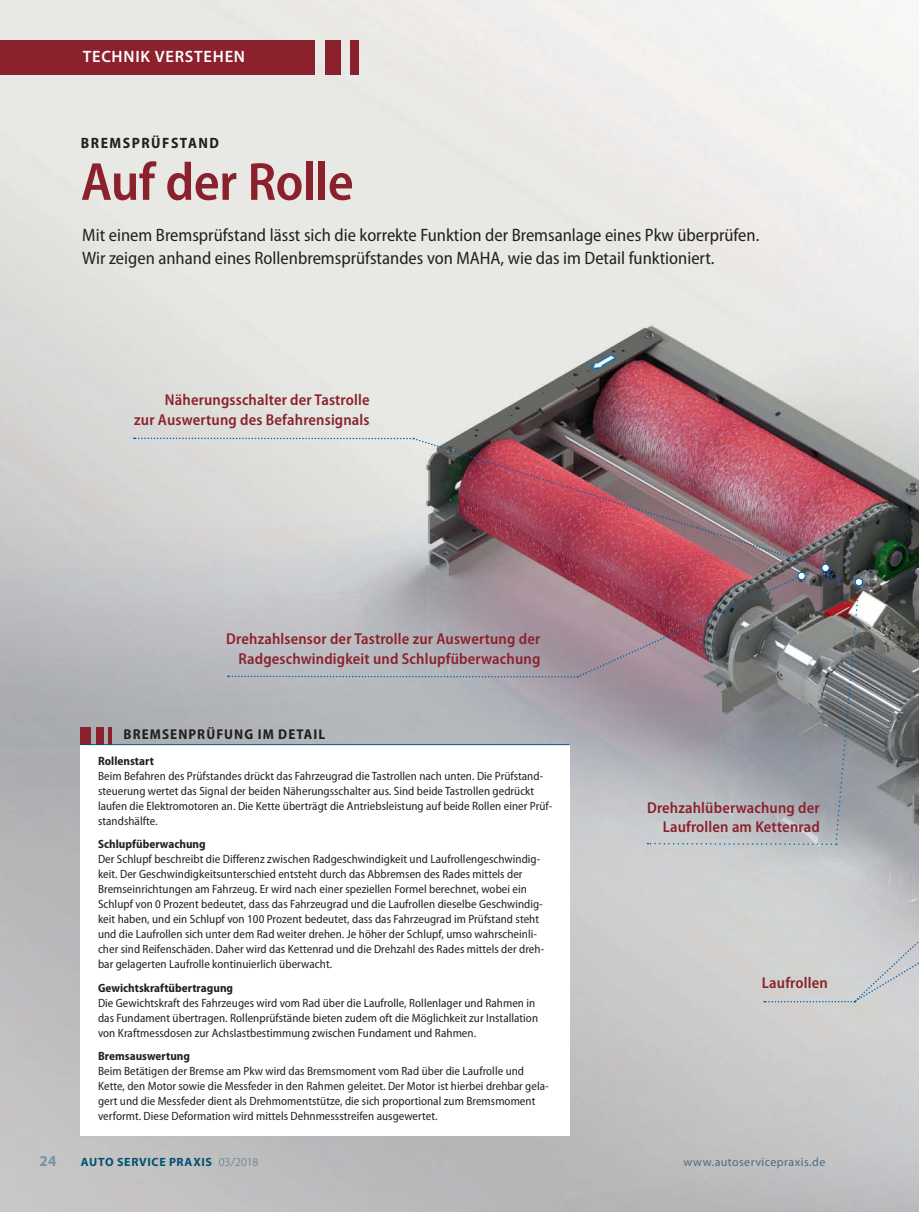
<style>
.page{position:relative;width:919px;height:1212px;background:#fff}
.page>*{position:absolute;margin:0;border:0;box-sizing:border-box;transform-origin:0 0}
.t1{font:600 semi-condensed 54px "Myriad Pro";letter-spacing:-.01em;color:#8a212c}
.t2{font:semi-condensed 18px/22.5px "Myriad Pro";color:#231f20}
.t3{font:600 16.5px "Myriad Pro";letter-spacing:.045em;color:#fff}
.t4{font:600 semi-condensed 15.75px/19.5px "Myriad Pro";letter-spacing:.01em;color:#8a212c;text-align:right}
.t5{font:700 semi-condensed 15px "Myriad Pro";letter-spacing:.1em;color:#231f20}
.t6{font:700 15px "Myriad Pro";color:#7294a5}
.t7{font:700 semi-condensed 14.25px "Myriad Pro";letter-spacing:.075em;color:#231f20}
.t8{font:semi-condensed 12px/15px "Myriad Pro";letter-spacing:.005em;color:#231f20}
.t9{font:700 semi-condensed 12px "Myriad Pro";letter-spacing:.005em;color:#231f20}
.t10{font:700 12px "Myriad Pro";letter-spacing:.055em;color:#005273}
.t11{font:12px "Myriad Pro";letter-spacing:.035em;color:#476e7f}
.s1{font-weight:300;color:#476e7f}
</style>
<div class="page">
<img style="left:1px;top:0;width:917px;height:1212px">
<div style="left:350px;top:40px;width:8px;height:34px;background:#8a212c"></div>
<div style="left:325px;top:40px;width:15px;height:34px;background:#8a212c"></div>
<div style="left:0;top:40px;width:315px;height:34px;background:#8a212c"></div>
<div style="left:81px;top:744px;width:489px;height:391px;background:#fff"></div>
<div style="left:81px;top:727px;width:10px;height:17px;background:#8a212c"></div>
<div style="left:96px;top:727px;width:7px;height:17px;background:#8a212c"></div>
<hr style="left:109px;top:727px;width:3px;height:17px;background:#8a212c">
<hr style="left:81px;top:744px;width:488px;height:1px;background:#005273">
<img style="left:413px;top:437px;width:411px;height:132px">
<svg style="left:134px;top:438px;width:280px;height:1px"></svg>
<div style="left:821px;top:564px;width:8px;height:7px;background:#fff;border-radius:50%"></div>
<div style="left:821px;top:564px;width:8px;height:8px;border:1px solid #0064ae;border-radius:50%"></div>
<div style="left:797px;top:572px;width:8px;height:8px;background:#fff;border-radius:50%"></div>
<div style="left:797px;top:572px;width:8px;height:8px;border:1px solid #0064ae;border-radius:50%"></div>
<svg style="left:228px;top:575px;width:690px;height:428px"></svg>
<h3 class="t3" style="left:83px;top:47px;width:164px">TECHNIK VERSTEHEN</h3>
<p class="t5" style="left:81px;top:134px;width:140px">BREMSPRÜFSTAND</p>
<h1 class="t1" style="left:81px;top:161px;width:274px">Auf der Rolle</h1>
<h2 class="t2" style="left:82px;top:226px;width:678px">Mit einem Bremsprüfstand lässt sich die korrekte Funktion der Bremsanlage eines Pkw überprüfen.<br>Wir zeigen anhand eines Rollenbremsprüfstandes von MAHA, wie das im Detail funktioniert.</h2>
<h3 class="t4" style="left:134px;top:392px;width:237px">Näherungsschalter der Tastrolle<br>zur Auswertung des Befahrensignals</h3>
<h3 class="t4" style="left:226px;top:631px;width:315px">Drehzahlsensor der Tastrolle zur Auswertung der<br>Radgeschwindigkeit und Schlupfüberwachung</h3>
<p class="t7" style="left:123px;top:726px;width:203px">BREMSENPRÜFUNG IM DETAIL</p>
<p class="t9" style="left:98px;top:753px;width:57px">Rollenstart</p>
<p class="t8" style="left:98px;top:769px;width:456px">Beim Befahren des Prüfstandes drückt das Fahrzeugrad die Tastrollen nach unten. Die Prüfstand&shy;steuerung wertet das Signal der beiden Näherungsschalter aus. Sind beide Tastrollen gedrückt laufen die Elektromotoren an. Die Kette überträgt die Antriebsleistung auf beide Rollen einer Prüf&shy;standshälfte.</p>
<p class="t9" style="left:98px;top:837px;width:109px">Schlupfüberwachung</p>
<p class="t8" style="left:98px;top:853px;width:447px">Der Schlupf beschreibt die Differenz zwischen Radgeschwindigkeit und Laufrollengeschwindig&shy;keit. Der Geschwindigkeitsunterschied entsteht durch das Abbremsen des Rades mittels der Bremseinrichtungen am Fahrzeug. Er wird nach einer speziellen Formel berechnet, wobei ein Schlupf von 0 Prozent bedeutet, dass das Fahrzeugrad und die Laufrollen dieselbe Geschwindig&shy;keit haben, und ein Schlupf von 100 Prozent bedeutet, dass das Fahrzeugrad im Prüfstand steht und die Laufrollen sich unter dem Rad weiter drehen. Je höher der Schlupf, umso wahrscheinli&shy;cher sind Reifenschäden. Daher wird das Kettenrad und die Drehzahl des Rades mittels der dreh&shy;bar gelagerten Laufrolle kontinuierlich überwacht.</p>
<p class="t9" style="left:98px;top:980px;width:137px">Gewichtskraftübertragung</p>
<p class="t8" style="left:98px;top:996px;width:441px">Die Gewichtskraft des Fahrzeuges wird vom Rad über die Laufrolle, Rollenlager und Rahmen in das Fundament übertragen. Rollenprüfstände bieten zudem oft die Möglichkeit zur Installation von Kraftmessdosen zur Achslastbestimmung zwischen Fundament und Rahmen.</p>
<p class="t9" style="left:98px;top:1049px;width:94px">Bremsauswertung</p>
<p class="t8" style="left:98px;top:1065px;width:452px">Beim Betätigen der Bremse am Pkw wird das Bremsmoment vom Rad über die Laufrolle und Kette, den Motor sowie die Messfeder in den Rahmen geleitet. Der Motor ist hierbei drehbar gela&shy;gert und die Messfeder dient als Drehmomentstütze, die sich proportional zum Bremsmoment verformt. Diese Deformation wird mittels Dehnmessstreifen ausgewertet.</p>
<h3 class="t4" style="left:647px;top:799px;width:174px">Drehzahlüberwachung der<br>Laufrollen am Kettenrad</h3>
<h3 class="t4" style="left:761px;top:974px;width:67px">Laufrollen</h3>
<p class="t6" style="left:39px;top:1152px;width:19px">24</p>
<p class="t10" style="left:81px;top:1154px;width:179px">AUTO SERVICE PRAXIS <span class="s1">03/2018</span></p>
<p class="t11" style="left:683px;top:1154px;width:143px">www.autoservicepraxis.de</p>
</div>
